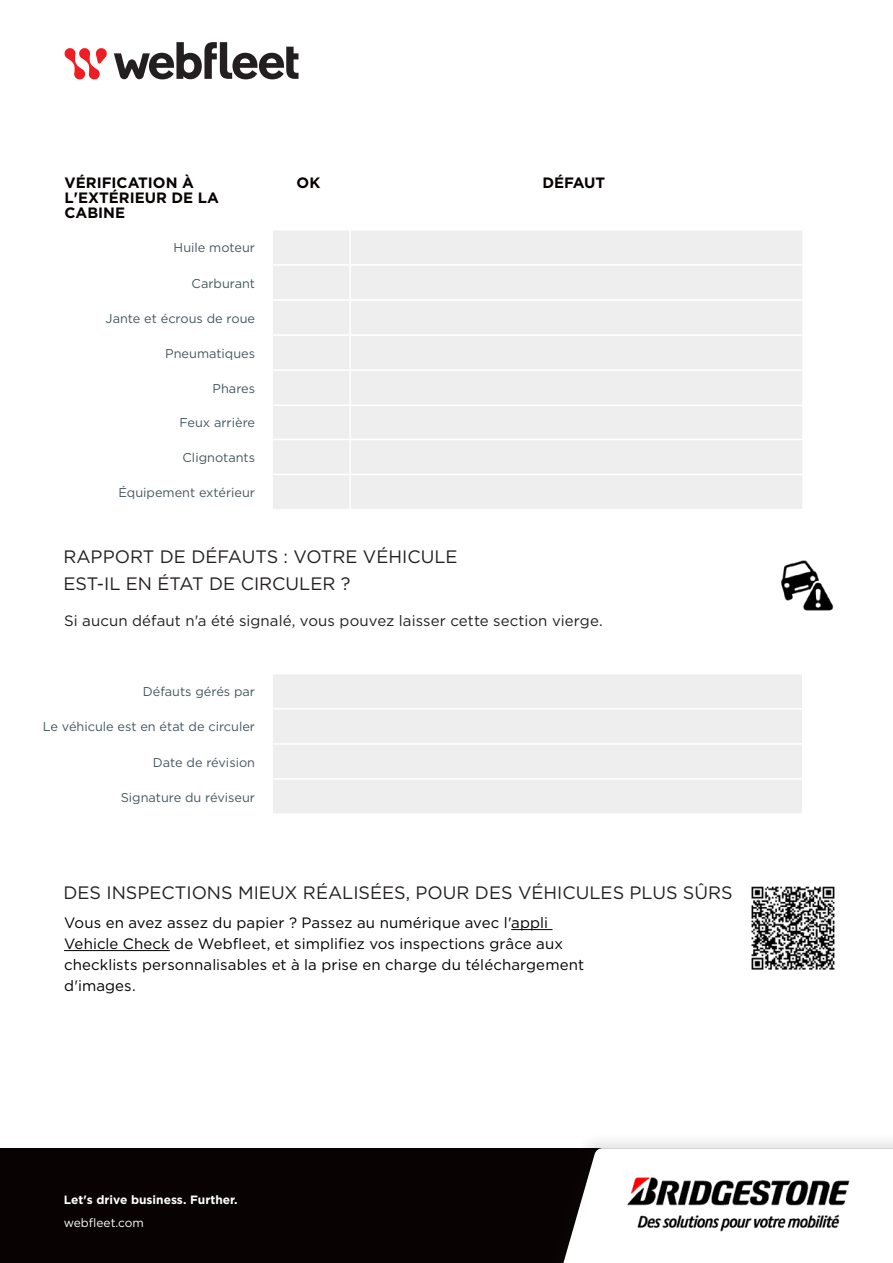
<style>
.page{position:relative;width:893px;height:1263px;background:#fff}
.page>*{position:absolute;margin:0;border:0;box-sizing:border-box;transform-origin:0 0}
.t1{font:18px/26.5px "Gotham";color:#231f20}
.t2{font:15px/21px "Gotham";letter-spacing:.005em;color:#000}
.t3{font:15px "Gotham";letter-spacing:.005em;color:#231f20}
.t4{font:700 15px/15px "Gotham";color:#080302}
.t5{font:12.75px "Gotham";color:#455760}
.t6{font:700 12px "Gotham";color:#fff}
.t7{font:12px "Gotham";color:#fff}
</style>
<div class="page">
<svg style="left:114px;top:42px;width:184px;height:37px"></svg>
<svg style="left:64px;top:48px;width:43px;height:32px"></svg>
<div style="left:0;top:1148px;width:893px;height:115px;background:#080302"></div>
<div style="left:540px;top:1132px;width:353px;height:131px;background:#231f20;opacity:.12"></div>
<svg style="left:557px;top:1148px;width:336px;height:115px;background:#ddd"></svg>
<div style="left:273px;top:231px;width:529px;height:278px;background:#eeeeef"></div>
<hr style="left:349px;top:231px;width:2px;height:33px;background:#fff">
<hr style="left:271px;top:264px;width:79px;height:2px;background:#fff">
<hr style="left:350px;top:264px;width:454px;height:2px;background:#fff">
<hr style="left:349px;top:266px;width:2px;height:33px;background:#fff">
<hr style="left:271px;top:299px;width:79px;height:2px;background:#fff">
<hr style="left:350px;top:299px;width:454px;height:2px;background:#fff">
<hr style="left:349px;top:301px;width:2px;height:33px;background:#fff">
<hr style="left:271px;top:334px;width:79px;height:2px;background:#fff">
<hr style="left:350px;top:334px;width:454px;height:2px;background:#fff">
<hr style="left:349px;top:336px;width:2px;height:33px;background:#fff">
<hr style="left:271px;top:369px;width:79px;height:2px;background:#fff">
<hr style="left:350px;top:369px;width:454px;height:2px;background:#fff">
<hr style="left:349px;top:371px;width:2px;height:33px;background:#fff">
<hr style="left:271px;top:404px;width:79px;height:2px;background:#fff">
<hr style="left:350px;top:404px;width:454px;height:2px;background:#fff">
<hr style="left:349px;top:406px;width:2px;height:33px;background:#fff">
<hr style="left:271px;top:439px;width:79px;height:1px;background:#fff">
<hr style="left:350px;top:439px;width:454px;height:1px;background:#fff">
<hr style="left:349px;top:440px;width:2px;height:34px;background:#fff">
<hr style="left:271px;top:474px;width:79px;height:1px;background:#fff">
<hr style="left:350px;top:474px;width:454px;height:1px;background:#fff">
<hr style="left:349px;top:475px;width:2px;height:34px;background:#fff">
<hr style="left:511px;top:929px;width:41px;height:1px;background:#000">
<hr style="left:64px;top:950px;width:106px;height:1px;background:#000">
<img style="left:751px;top:886px;width:84px;height:84px">
<img style="left:781px;top:560px;width:53px;height:51px">
<div style="left:273px;top:675px;width:529px;height:138px;background:#eeeeef"></div>
<hr style="left:271px;top:708px;width:532px;height:1px;background:#fff">
<hr style="left:271px;top:743px;width:532px;height:2px;background:#fff">
<hr style="left:271px;top:778px;width:532px;height:2px;background:#fff">
<img style="left:615px;top:1166px;width:245px;height:76px">
<p class="t4" style="left:65px;top:175px;width:156px">VÉRIFICATION À<br>L'EXTÉRIEUR DE LA<br>CABINE</p>
<p class="t4" style="left:297px;top:175px;width:25px">OK</p>
<p class="t4" style="left:542px;top:175px;width:64px">DÉFAUT</p>
<p class="t5" style="left:174px;top:240px;width:83px">Huile moteur</p>
<p class="t5" style="left:192px;top:275px;width:65px">Carburant</p>
<p class="t5" style="left:106px;top:310px;width:151px">Jante et écrous de roue</p>
<p class="t5" style="left:165px;top:345px;width:91px">Pneumatiques</p>
<p class="t5" style="left:213px;top:380px;width:44px">Phares</p>
<p class="t5" style="left:179px;top:415px;width:77px">Feux arrière</p>
<p class="t5" style="left:183px;top:449px;width:74px">Clignotants</p>
<p class="t5" style="left:118px;top:484px;width:138px">Équipement extérieur</p>
<p class="t1" style="left:63px;top:543px;width:396px">RAPPORT DE DÉFAUTS : VOTRE VÉHICULE<br>EST-IL EN ÉTAT DE CIRCULER ?</p>
<p class="t3" style="left:64px;top:611px;width:540px">Si aucun défaut n'a été signalé, vous pouvez laisser cette section vierge.</p>
<p class="t5" style="left:143px;top:684px;width:114px">Défauts gérés par</p>
<p class="t5" style="left:43px;top:719px;width:214px">Le véhicule est en état de circuler</p>
<p class="t5" style="left:153px;top:754px;width:104px">Date de révision</p>
<p class="t5" style="left:121px;top:789px;width:136px">Signature du réviseur</p>
<p class="t1" style="left:63px;top:879px;width:671px">DES INSPECTIONS MIEUX RÉALISÉES, POUR DES VÉHICULES PLUS SÛRS</p>
<p class="t2" style="left:64px;top:912px;width:521px">Vous en avez assez du papier ? Passez au numérique avec l'appli Vehicle Check de Webfleet, et simplifiez vos inspections grâce aux checklists personnalisables et à la prise en charge du téléchargement d'images.</p>
<p class="t6" style="left:64px;top:1192px;width:175px">Let's drive business. Further.</p>
<p class="t7" style="left:64px;top:1215px;width:82px">webfleet.com</p>
</div>
